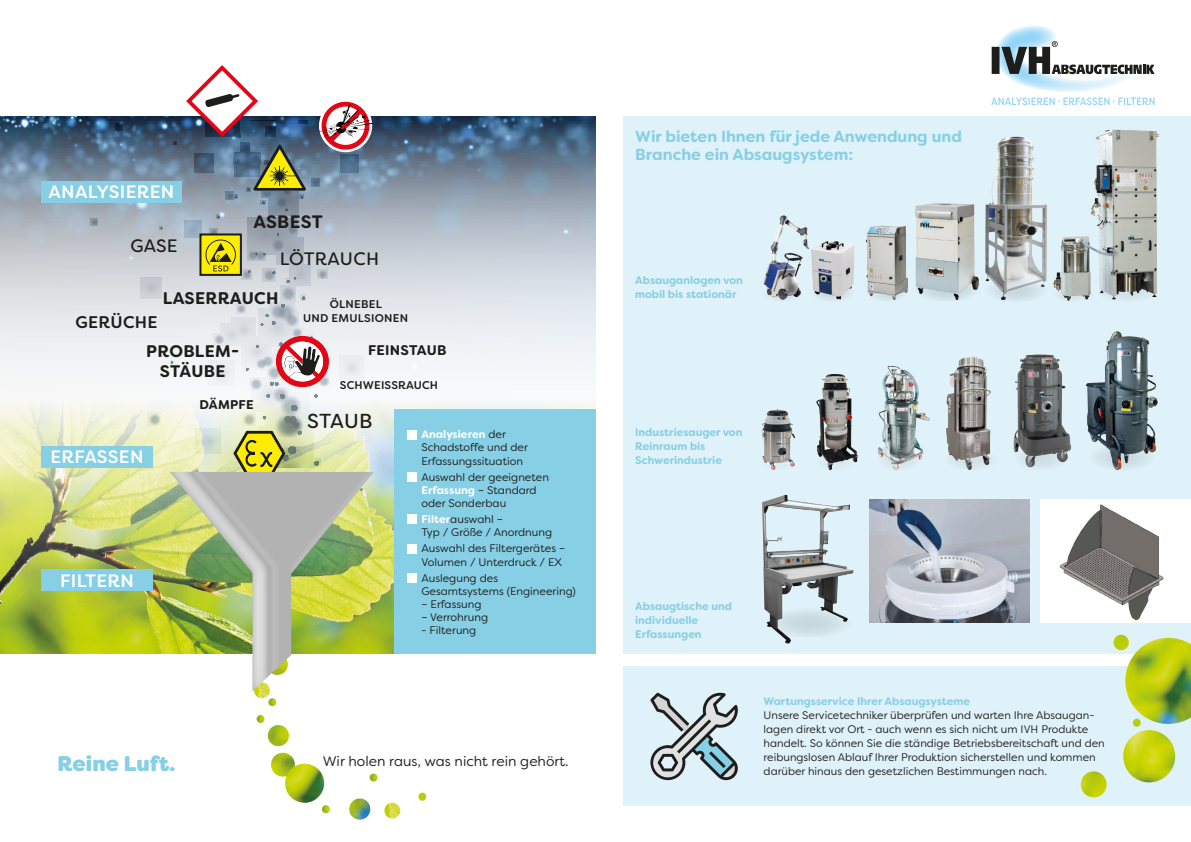
<style>
.page{position:relative;width:1191px;height:842px;background:#fff}
.page>*{position:absolute;margin:0;border:0;box-sizing:border-box;transform-origin:0 0}
.t1{font:800 21.2px "Filson Soft";color:#86cfe5}
.t2{font:20.2px "Filson Soft";letter-spacing:.01em;color:#1d1d1b}
.t3{font:500 18px "Filson Soft";letter-spacing:.02em;color:#fff}
.t4{font:18px "Filson Soft";letter-spacing:.01em;color:#1d1d1b}
.t5{font:700 18px "Filson Soft";letter-spacing:.02em;color:#1d1d1b}
.t6{font:700 16.9px "Filson Soft";letter-spacing:.02em;color:#1d1d1b}
.t7{font:500 16.9px "Filson Soft";letter-spacing:.015em;color:#1d1d1b}
.t8{font:700 16.8px/20.1px "Filson Soft";letter-spacing:.02em;color:#1d1d1b;text-align:center}
.t9{font:700 16px/18px "Filson Soft";color:#86cfe5}
.t10{font:14px "Filson Soft";color:#1d1d1b}
.t11{font:700 14px "Filson Soft";letter-spacing:.02em;color:#1d1d1b}
.t12{font:700 12.7px "Filson Soft";letter-spacing:.02em;color:#1d1d1b}
.t13{font:500 11.2px/13.5px "Filson Soft";letter-spacing:.02em;color:#1d1d1b;text-align:center}
.t14{font:11px/13.2px "Filson Soft";color:#1d1d1b}
.t15{font:700 11px/14px "Filson Soft";color:#86cfe5}
.s1{font-weight:700;color:#fff}
</style>
<div class="page">
<div style="left:624px;top:117px;width:567px;height:537px;background:#e0f2f9"></div>
<div style="left:624px;top:667px;width:567px;height:139px;background:#e0f2f9"></div>
<img style="left:0;top:117px;width:595px;height:257px">
<img style="left:0;top:401px;width:595px;height:253px">
<div style="left:394px;top:410px;width:201px;height:244px;background:#86cfe5"></div>
<svg style="left:140px;top:277px;width:21px;height:21px"></svg>
<svg style="left:148px;top:413px;width:13px;height:13px"></svg>
<svg style="left:91px;top:218px;width:7px;height:7px"></svg>
<svg style="left:115px;top:123px;width:7px;height:7px"></svg>
<svg style="left:159px;top:226px;width:4px;height:4px"></svg>
<div style="left:41px;top:181px;width:140px;height:22px;background:#86cfe5"></div>
<div style="left:41px;top:446px;width:112px;height:21px;background:#86cfe5"></div>
<div style="left:41px;top:570px;width:112px;height:21px;background:#86cfe5"></div>
<svg style="left:322px;top:805px;width:8px;height:8px"></svg>
<img style="left:271px;top:753px;width:24px;height:24px;border-radius:12px">
<img style="left:268px;top:725px;width:21px;height:21px;border-radius:11px">
<img style="left:384px;top:803px;width:16px;height:15px;border-radius:8px">
<img style="left:254px;top:682px;width:16px;height:16px;border-radius:8px">
<img style="left:349px;top:798px;width:21px;height:22px;border-radius:11px">
<img style="left:285px;top:764px;width:39px;height:39px;border-radius:20px">
<svg style="left:256px;top:715px;width:8px;height:8px"></svg>
<svg style="left:369px;top:773px;width:8px;height:8px"></svg>
<svg style="left:268px;top:698px;width:8px;height:8px"></svg>
<img style="left:169px;top:65px;width:205px;height:626px">
<img style="left:1125px;top:638px;width:66px;height:86px">
<img style="left:1123px;top:730px;width:52px;height:52px;border-radius:26px">
<img style="left:1080px;top:771px;width:26px;height:26px;border-radius:13px">
<img style="left:1113px;top:635px;width:15px;height:15px;border-radius:8px">
<svg style="left:418px;top:793px;width:8px;height:8px"></svg>
<svg style="left:1132px;top:719px;width:8px;height:8px"></svg>
<div style="left:407px;top:430px;width:9px;height:9px;background:#fff"></div>
<div style="left:407px;top:472px;width:9px;height:10px;background:#fff"></div>
<div style="left:407px;top:515px;width:9px;height:9px;background:#fff"></div>
<div style="left:407px;top:544px;width:9px;height:9px;background:#fff"></div>
<div style="left:407px;top:573px;width:9px;height:9px;background:#fff"></div>
<svg style="left:991px;top:25px;width:163px;height:80px"></svg>
<svg style="left:650px;top:692px;width:88px;height:89px"></svg>
<div style="left:812px;top:283px;width:42px;height:19px;background:#d9eaf1;border-radius:50%"></div>
<div style="left:868px;top:283px;width:38px;height:19px;background:#d9eaf1;border-radius:50%"></div>
<img style="left:866px;top:226px;width:41px;height:74px">
<img style="left:915px;top:203px;width:64px;height:98px">
<img style="left:985px;top:136px;width:62px;height:165px">
<div style="left:762px;top:287px;width:40px;height:15px;background:#daecf3;border-radius:50%"></div>
<img style="left:763px;top:215px;width:45px;height:85px">
<div style="left:1053px;top:287px;width:40px;height:15px;background:#dceef5;border-radius:50%"></div>
<img style="left:1052px;top:129px;width:107px;height:172px">
<img style="left:808px;top:241px;width:47px;height:59px">
<svg style="left:819px;top:257px;width:12px;height:7px"></svg>
<img style="left:762px;top:495px;width:91px;height:149px">
<img style="left:869px;top:500px;width:160px;height:123px">
<img style="left:816px;top:374px;width:42px;height:96px">
<img style="left:1013px;top:354px;width:59px;height:114px">
<img style="left:1085px;top:331px;width:73px;height:140px">
<img style="left:946px;top:356px;width:45px;height:114px">
<img style="left:878px;top:365px;width:52px;height:106px">
<img style="left:762px;top:409px;width:33px;height:61px">
<div style="left:1040px;top:500px;width:151px;height:123px;background:#fff"></div>
<img style="left:1059px;top:504px;width:105px;height:117px">
<h3 class="t3" style="left:48px;top:180px;width:127px">ANALYSIEREN</h3>
<h3 class="t4" style="left:130px;top:234px;width:49px">GASE</h3>
<h3 class="t5" style="left:253px;top:210px;width:71px">ASBEST</h3>
<h3 class="t4" style="left:280px;top:247px;width:101px">LÖTRAUCH</h3>
<h3 class="t6" style="left:163px;top:287px;width:117px">LASERRAUCH</h3>
<h3 class="t7" style="left:76px;top:312px;width:83px">GERÜCHE</h3>
<p class="t13" style="left:303px;top:298px;width:106px">ÖLNEBEL<br>UND EMULSIONEN</p>
<h3 class="t8" style="left:146px;top:341px;width:94px">PROBLEM-<br>STÄUBE</h3>
<p class="t11" style="left:368px;top:341px;width:80px">FEINSTAUB</p>
<p class="t12" style="left:199px;top:396px;width:56px">DÄMPFE</p>
<p class="t13" style="left:340px;top:379px;width:100px">SCHWEISSRAUCH</p>
<h3 class="t3" style="left:50px;top:445px;width:95px">ERFASSEN</h3>
<h3 class="t3" style="left:60px;top:569px;width:75px">FILTERN</h3>
<h1 class="t1" style="left:58px;top:750px;width:119px">Reine Luft.</h1>
<h2 class="t2" style="left:307px;top:408px;width:67px">STAUB</h2>
<p class="t14" style="left:421px;top:428px;width:108px"><span class="s1">Analysieren</span> der<br>Schadstoffe und der<br>Erfassungssituation</p>
<p class="t14" style="left:421px;top:470px;width:129px">Auswahl der geeigneten<br><span class="s1">Erfassung</span> – Standard oder Sonderbau</p>
<p class="t14" style="left:421px;top:513px;width:132px"><span class="s1">Filter</span>auswahl –<br>Typ / Größe / Anordnung</p>
<p class="t14" style="left:421px;top:542px;width:145px">Auswahl des Filtergerätes –<br>Volumen / Unterdruck / EX</p>
<p class="t14" style="left:421px;top:571px;width:156px">Auslegung des<br>Gesamtsystems (Engineering)</p>
<p class="t14" style="left:421px;top:597px;width:61px">– Erfassung</p>
<p class="t14" style="left:421px;top:611px;width:68px">– Verrohrung</p>
<p class="t14" style="left:421px;top:624px;width:56px">- Filterung</p>
<p class="t10" style="left:323px;top:752px;width:247px">Wir holen raus, was nicht rein gehört.</p>
<h3 class="t9" style="left:635px;top:127px;width:328px">Wir bieten Ihnen für jede Anwendung und<br>Branche ein Absaugsystem:</h3>
<p class="t15" style="left:635px;top:273px;width:109px">Absauganlagen von mobil bis stationär</p>
<p class="t15" style="left:635px;top:425px;width:109px">Industriesauger von<br>Reinraum bis<br>Schwerindustrie</p>
<p class="t15" style="left:635px;top:599px;width:98px">Absaugtische und individuelle<br>Erfassungen</p>
<p class="t15" style="left:763px;top:695px;width:208px">Wartungsservice Ihrer Absaugsysteme</p>
<p class="t14" style="left:763px;top:708px;width:343px;line-height:14px">Unsere Servicetechniker überprüfen und warten Ihre Absaugan&shy;lagen direkt vor Ort - auch wenn es sich nicht um IVH Produkte handelt. So können Sie die ständige Betriebsbereitschaft und den reibungslosen Ablauf Ihrer Produktion sicherstellen und kommen darüber hinaus den gesetzlichen Bestimmungen nach.</p>
</div>
